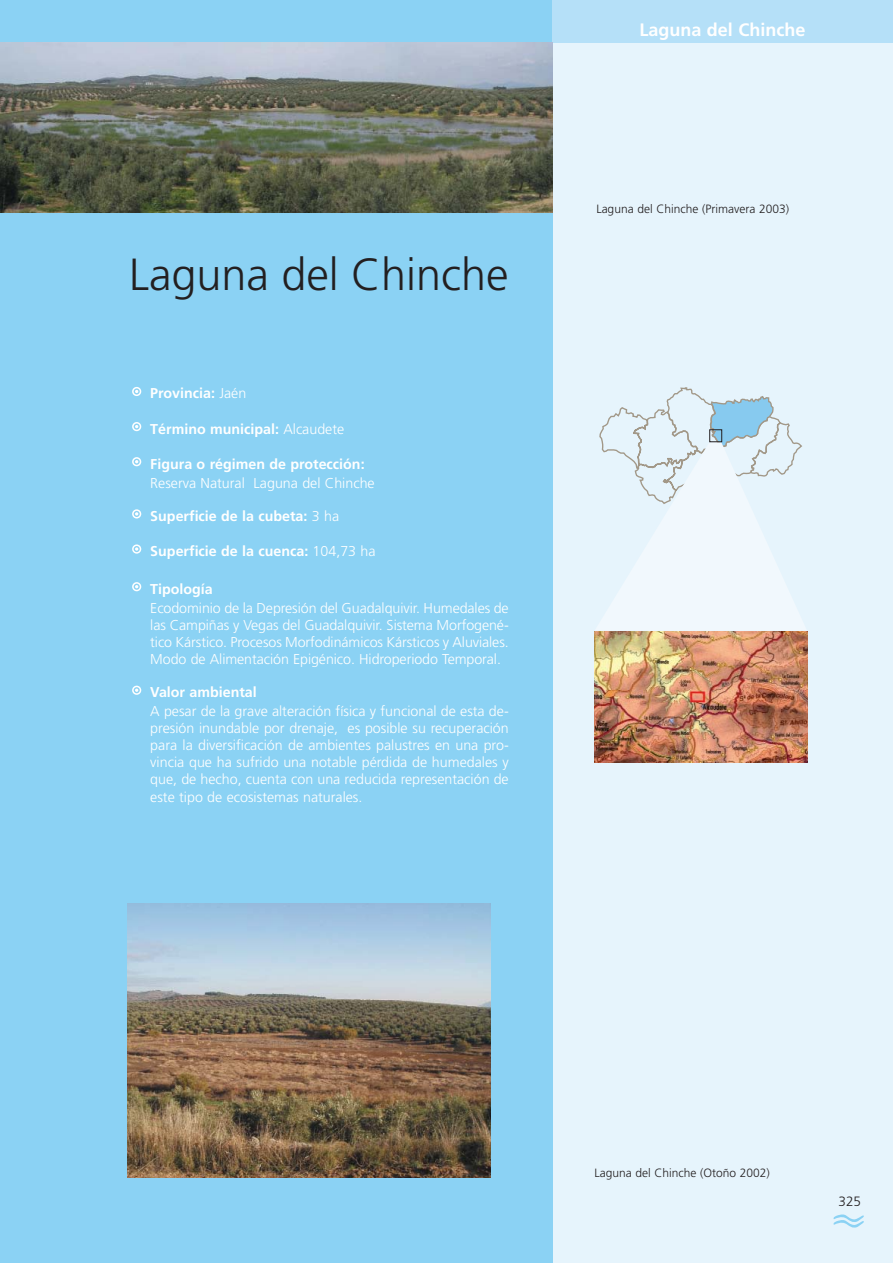
<style>
.page{position:relative;width:893px;height:1263px;background:#fff}
.page>*{position:absolute;margin:0;border:0;box-sizing:border-box;transform-origin:0 0}
.t1{font:300 45px "Frutiger";color:#231f20}
.t2{font:700 18px "Frutiger";color:#fff}
.t3{font:300 14.25px/17.1px "Frutiger";color:#fff;text-align:justify}
.t4{font:700 14.25px "Frutiger";color:#fff}
.t5{font:300 13.5px "Frutiger";color:#231f20}
.t6{font:300 12px "Frutiger";color:#231f20}
.s1{font-weight:300}
</style>
<div class="page">
<div style="left:553px;top:43px;width:340px;height:1220px;background:#e6f4fc"></div>
<div style="left:0;top:0;width:553px;height:1263px;background:#8bd2f4"></div>
<div style="left:553px;top:0;width:340px;height:43px;background:#b5e0f8"></div>
<svg style="left:833px;top:1214px;width:31px;height:14px"></svg>
<div style="left:132px;top:686px;width:9px;height:9px;border:2px solid #fff;border-radius:50%"></div>
<div style="left:132px;top:582px;width:9px;height:9px;border:2px solid #fff;border-radius:50%"></div>
<div style="left:132px;top:544px;width:9px;height:10px;border:2px solid #fff;border-radius:50%"></div>
<svg style="left:135px;top:547px;width:3px;height:4px"></svg>
<div style="left:132px;top:509px;width:9px;height:9px;border:2px solid #fff;border-radius:50%"></div>
<div style="left:132px;top:457px;width:9px;height:9px;border:2px solid #fff;border-radius:50%"></div>
<div style="left:132px;top:422px;width:9px;height:9px;border:2px solid #fff;border-radius:50%"></div>
<div style="left:132px;top:387px;width:9px;height:9px;border:2px solid #fff;border-radius:50%"></div>
<img style="left:0;top:43px;width:553px;height:170px">
<svg style="left:596px;top:387px;width:210px;height:243px"></svg>
<div style="left:709px;top:429px;width:13px;height:13px;border:1px solid #231f20"></div>
<img style="left:594px;top:631px;width:213px;height:131px">
<img style="left:128px;top:903px;width:363px;height:275px">
<h1 class="t1" style="left:129px;top:257px;width:381px">Laguna del Chinche</h1>
<p class="t4" style="left:150px;top:388px;width:97px">Provincia: <span class="s1">Jaén</span></p>
<p class="t4" style="left:150px;top:423px;width:195px">Término municipal: <span class="s1">Alcaudete</span></p>
<p class="t4" style="left:150px;top:458px;width:216px">Figura o régimen de protección:</p>
<p class="t3" style="left:150px;top:475px;width:226px">Reserva Natural Laguna del Chinche</p>
<p class="t4" style="left:150px;top:510px;width:190px">Superficie de la cubeta: <span class="s1">3 ha</span></p>
<p class="t4" style="left:150px;top:545px;width:227px">Superficie de la cuenca: <span class="s1">104,73 ha</span></p>
<p class="t4" style="left:150px;top:583px;width:64px">Tipología</p>
<p class="t3" style="left:150px;top:600px;width:360px">Ecodominio de la Depresión del Guadalquivir. Humedales de las Campiñas y Vegas del Guadalquivir. Sistema Morfogené&shy;tico Kárstico. Procesos Morfodinámicos Kársticos y Aluviales.<br>Modo de Alimentación Epigénico. Hidroperiodo Temporal.</p>
<p class="t4" style="left:150px;top:686px;width:108px">Valor ambiental</p>
<p class="t3" style="left:150px;top:704px;width:360px">A pesar de la grave alteración física y funcional de esta de&shy;presión inundable por drenaje, es posible su recuperación para la diversificación de ambientes palustres en una pro&shy;vincia que ha sufrido una notable pérdida de humedales y que, de hecho, cuenta con una reducida representación de este tipo de ecosistemas naturales.</p>
<p class="t2" style="left:639px;top:22px;width:167px">Laguna del Chinche</p>
<p class="t6" style="left:596px;top:204px;width:194px">Laguna del Chinche (Primavera 2003)</p>
<p class="t6" style="left:594px;top:1168px;width:177px">Laguna del Chinche (Otoño 2002)</p>
<p class="t5" style="left:839px;top:1196px;width:24px">325</p>
</div>
